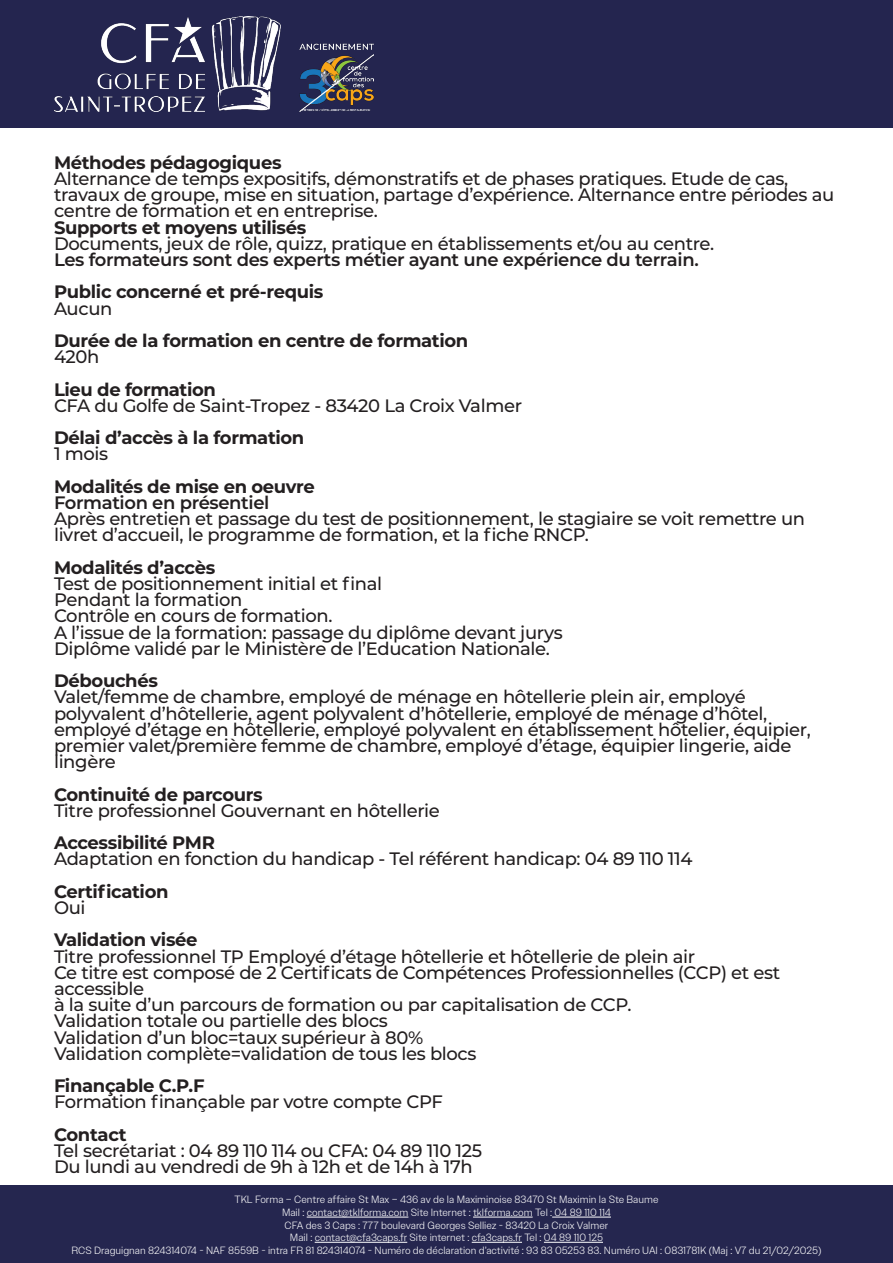
<style>
.page{position:relative;width:893px;height:1263px;background:#fff}
.page>*{position:absolute;margin:0;border:0;box-sizing:border-box;transform-origin:0 0}
.t1{font:500 18px/16.2px "Montserrat";letter-spacing:-.02em;color:#231f20}
.t2{font:700 18px "Montserrat";letter-spacing:-.02em;color:#231f20}
.t3{font:600 18px "Montserrat";letter-spacing:-.02em;color:#231f20}
.t4{font:300 10.5px/12.6px "Owners Text";color:#fff;text-align:center}
</style>
<div class="page">
<div style="left:0;top:0;width:893px;height:128px;background:#24254f"></div>
<div style="left:0;top:1185px;width:893px;height:78px;background:#25264f"></div>
<hr style="left:307px;top:1217px;width:101px;height:1px;background:#fff">
<hr style="left:473px;top:1217px;width:60px;height:1px;background:#fff">
<hr style="left:552px;top:1217px;width:59px;height:1px;background:#fff">
<hr style="left:315px;top:1242px;width:92px;height:1px;background:#fff">
<hr style="left:472px;top:1242px;width:50px;height:1px;background:#fff">
<hr style="left:544px;top:1242px;width:59px;height:1px;background:#fff">
<img style="left:54px;top:17px;width:320px;height:94px">
<p class="t2" style="left:54px;top:149px;width:229px">Méthodes pédagogiques</p>
<p class="t1" style="left:54px;top:170px;width:782px">Alternance de temps expositifs, démonstratifs et de phases pratiques. Etude de cas, travaux de groupe, mise en situation, partage d’expérience. Alternance entre périodes au centre de formation et en entreprise.</p>
<p class="t2" style="left:54px;top:214px;width:254px">Supports et moyens utilisés</p>
<p class="t1" style="left:54px;top:235px;width:662px">Documents, jeux de rôle, quizz, pratique en établissements et/ou au centre.</p>
<p class="t3" style="left:54px;top:247px;width:646px">Les formateurs sont des experts métier ayant une expérience du terrain.</p>
<p class="t2" style="left:54px;top:279px;width:271px">Public concerné et pré-requis</p>
<p class="t1" style="left:54px;top:299px;width:60px">Aucun</p>
<p class="t2" style="left:54px;top:328px;width:416px">Durée de la formation en centre de formation</p>
<p class="t1" style="left:54px;top:348px;width:47px">420h</p>
<p class="t2" style="left:54px;top:376px;width:164px">Lieu de formation</p>
<p class="t1" style="left:54px;top:397px;width:470px">CFA du Golfe de Saint-Tropez - 83420 La Croix Valmer</p>
<p class="t2" style="left:54px;top:425px;width:252px">Délai d’accès à la formation</p>
<p class="t1" style="left:54px;top:445px;width:56px">1 mois</p>
<p class="t2" style="left:54px;top:473px;width:262px">Modalités de mise en oeuvre</p>
<p class="t3" style="left:54px;top:490px;width:217px">Formation en présentiel</p>
<p class="t1" style="left:54px;top:510px;width:753px">Après entretien et passage du test de positionnement, le stagiaire se voit remettre un livret d’accueil, le programme de formation, et la fiche RNCP.</p>
<p class="t2" style="left:54px;top:554px;width:163px">Modalités d’accès</p>
<p class="t1" style="left:54px;top:575px;width:330px">Test de positionnement initial et final</p>
<p class="t1" style="left:54px;top:591px;width:190px">Pendant la formation</p>
<p class="t1" style="left:54px;top:607px;width:280px">Contrôle en cours de formation.</p>
<p class="t1" style="left:54px;top:623px;width:510px">A l’issue de la formation: passage du diplôme devant jurys</p>
<p class="t1" style="left:54px;top:640px;width:497px">Diplôme validé par le Ministère de l’Education Nationale.</p>
<p class="t2" style="left:54px;top:668px;width:105px">Débouchés</p>
<p class="t1" style="left:54px;top:688px;width:758px">Valet/femme de chambre, employé de ménage en hôtellerie plein air, employé polyvalent d’hôtellerie, agent polyvalent d’hôtellerie, employé de ménage d’hôtel, employé d’étage en hôtellerie, employé polyvalent en établissement hôtelier, équipier, premier valet/première femme de chambre, employé d’étage, équipier lingerie, aide lingère</p>
<p class="t2" style="left:54px;top:781px;width:210px">Continuité de parcours</p>
<p class="t1" style="left:54px;top:802px;width:387px">Titre professionnel Gouvernant en hôtellerie</p>
<p class="t2" style="left:54px;top:830px;width:162px">Accessibilité PMR</p>
<p class="t1" style="left:54px;top:850px;width:640px">Adaptation en fonction du handicap - Tel référent handicap: 04 89 110 114</p>
<p class="t2" style="left:54px;top:878px;width:116px">Certification</p>
<p class="t1" style="left:54px;top:899px;width:33px">Oui</p>
<p class="t2" style="left:54px;top:927px;width:145px">Validation visée</p>
<p class="t1" style="left:54px;top:947px;width:643px">Titre professionnel TP Employé d’étage hôtellerie et hôtellerie de plein air</p>
<p class="t1" style="left:54px;top:964px;width:728px">Ce titre est composé de 2 Certificats de Compétences Professionnelles (CCP) et est accessible</p>
<p class="t1" style="left:54px;top:996px;width:579px">à la suite d’un parcours de formation ou par capitalisation de CCP.</p>
<p class="t1" style="left:54px;top:1012px;width:335px">Validation totale ou partielle des blocs</p>
<p class="t1" style="left:54px;top:1028px;width:371px">Validation d’un bloc=taux supérieur à 80%</p>
<p class="t1" style="left:54px;top:1045px;width:424px">Validation complète=validation de tous les blocs</p>
<p class="t2" style="left:54px;top:1073px;width:152px">Finançable C.P.F</p>
<p class="t1" style="left:54px;top:1093px;width:390px">Formation finançable par votre compte CPF</p>
<p class="t2" style="left:54px;top:1121px;width:74px">Contact</p>
<p class="t1" style="left:54px;top:1142px;width:430px">Tel secrétariat : 04 89 110 114 ou CFA: 04 89 110 125</p>
<p class="t1" style="left:54px;top:1158px;width:420px">Du lundi au vendredi de 9h à 12h et de 14h à 17h</p>
<p class="t4" style="left:71px;top:1193px;width:751px">TKL Forma – Centre affaire St Max – 436 av de la Maximinoise 83470 St Maximin la Ste Baume<br>Mail : contact@tklforma.com Site Internet : tklforma.com Tel : 04 89 110 114<br>CFA des 3 Caps : 777 boulevard Georges Selliez - 83420 La Croix Valmer<br>Mail : contact@cfa3caps.fr Site internet : cfa3caps.fr Tel : 04 89 110 125<br>RCS Draguignan 824314074 - NAF 8559B - intra FR 81 824314074 - Numéro de déclaration d’activité : 93 83 05253 83. Numéro UAI : 0831781K (Maj : V7 du 21/02/2025)</p>
</div>
